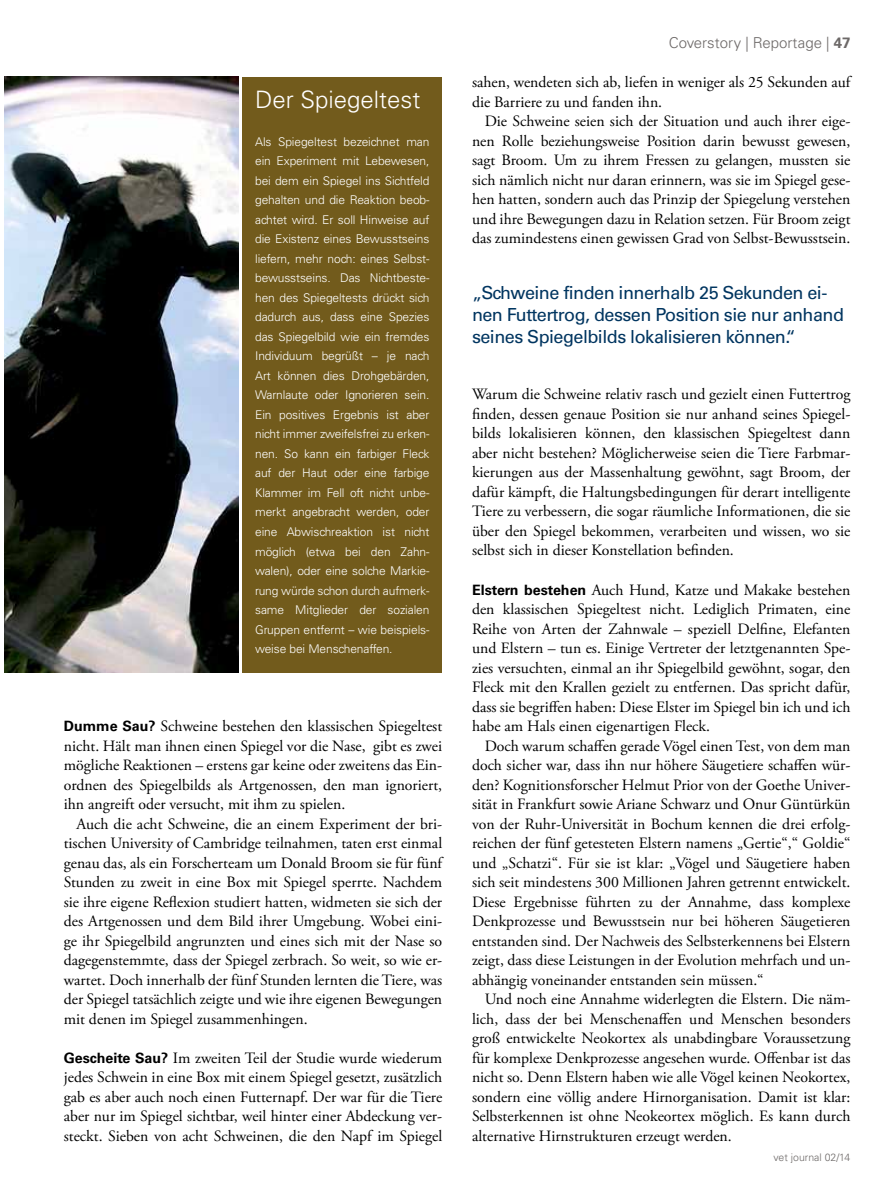
<style>
.page{position:relative;width:893px;height:1191px;background:#fff}
.page>*{position:absolute;margin:0;border:0;box-sizing:border-box;transform-origin:0 0}
.t1{font:300 24px "Univers";color:#fff}
.t2{font:18px/21.6px "Univers";letter-spacing:-.03em;color:#003560}
.t3{font:15.75px/19.5px "Adobe Garamond Pro";color:#000;text-align:justify}
.t4{font:300 15px "Univers";color:#6d6968}
.t5{font:300 12px/19.5px "Univers";letter-spacing:-.01em;color:#fff;text-align:justify}
.t6{font:300 10.5px "Univers";color:#6d6968}
.s1{font-family:"Univers";font-weight:700;font-size:14.25px}
.s2{font-weight:700}
</style>
<div class="page">
<div style="left:242px;top:77px;width:200px;height:595px;background:#725b1c"></div>
<img style="left:4px;top:77px;width:234px;height:595px">
<h1 class="t1" style="left:255px;top:85px;width:167px">Der Spiegeltest</h1>
<p class="t5" style="left:255px;top:132px;width:176px">Als Spiegeltest bezeichnet man ein Experiment mit Lebewesen, bei dem ein Spiegel ins Sichtfeld gehalten und die Reaktion beob&shy;achtet wird. Er soll Hinweise auf die Existenz eines Bewusstseins liefern, mehr noch: eines Selbst&shy;bewusstseins. Das Nichtbeste&shy;hen des Spiegeltests drückt sich dadurch aus, dass eine Spezies das Spiegelbild wie ein fremdes Individuum begrüßt – je nach Art können dies Drohgebärden, Warnlaute oder Ignorieren sein.<br>Ein positives Ergebnis ist aber nicht immer zweifelsfrei zu erken&shy;nen. So kann ein farbiger Fleck auf der Haut oder eine farbige Klammer im Fell oft nicht unbe&shy;merkt angebracht werden, oder eine Abwischreaktion ist nicht möglich (etwa bei den Zahn&shy;walen), oder eine solche Markie&shy;rung würde schon durch aufmerk&shy;same Mitglieder der sozialen Gruppen entfernt – wie beispiels&shy;weise bei Menschenaffen.</p>
<p class="t3" style="left:64px;top:717px;width:380px"><span class="s1">Dumme Sau?</span> Schweine bestehen den klassischen Spiegeltest nicht. Hält man ihnen einen Spiegel vor die Nase, gibt es zwei mögliche Reaktionen – erstens gar keine oder zweitens das Ein&shy;ordnen des Spiegelbilds als Artgenossen, den man ignoriert, ihn angreift oder versucht, mit ihm zu spielen.</p>
<p class="t3" style="left:64px;top:814px;width:380px;text-indent:13px">Auch die acht Schweine, die an einem Experiment der bri&shy;tischen University of Cambridge teilnahmen, taten erst einmal genau das, als ein Forscherteam um Donald Broom sie für fünf Stunden zu zweit in eine Box mit Spiegel sperrte. Nachdem sie ihre eigene Reflexion studiert hatten, widmeten sie sich der des Artgenossen und dem Bild ihrer Umgebung. Wobei eini&shy;ge ihr Spiegelbild angrunzten und eines sich mit der Nase so dagegenstemmte, dass der Spiegel zerbrach. So weit, so wie er&shy;wartet. Doch innerhalb der fünf Stunden lernten die Tiere, was der Spiegel tatsächlich zeigte und wie ihre eigenen Bewegungen mit denen im Spiegel zusammenhingen.</p>
<p class="t3" style="left:64px;top:1048px;width:380px"><span class="s1">Gescheite Sau?</span> Im zweiten Teil der Studie wurde wiederum jedes Schwein in eine Box mit einem Spiegel gesetzt, zusätzlich gab es aber auch noch einen Futternapf. Der war für die Tiere aber nur im Spiegel sichtbar, weil hinter einer Abdeckung ver&shy;steckt. Sieben von acht Schweinen, die den Napf im Spiegel</p>
<p class="t4" style="left:669px;top:34px;width:183px">Coverstory | Reportage | <span class="s2">47</span></p>
<p class="t3" style="left:472px;top:73px;width:380px">sahen, wendeten sich ab, liefen in weniger als 25 Sekunden auf die Barriere zu und fanden ihn.</p>
<p class="t3" style="left:472px;top:112px;width:380px;text-indent:13px">Die Schweine seien sich der Situation und auch ihrer eige&shy;nen Rolle beziehungsweise Position darin bewusst gewesen, sagt Broom. Um zu ihrem Fressen zu gelangen, mussten sie sich nämlich nicht nur daran erinnern, was sie im Spiegel gese&shy;hen hatten, sondern auch das Prinzip der Spiegelung verstehen und ihre Bewegungen dazu in Relation setzen. Für Broom zeigt das zumindestens einen gewissen Grad von Selbst-Bewusstsein.</p>
<p class="t2" style="left:472px;top:282px;width:373px">„Schweine finden innerhalb 25 Sekunden ei&shy;nen Futtertrog, dessen Position sie nur anhand seines Spiegelbilds lokalisieren können.“</p>
<p class="t3" style="left:472px;top:385px;width:380px">Warum die Schweine relativ rasch und gezielt einen Futtertrog finden, dessen genaue Position sie nur anhand seines Spiegel&shy;bilds lokalisieren können, den klassischen Spiegeltest dann aber nicht bestehen? Möglicherweise seien die Tiere Farbmar&shy;kierungen aus der Massenhaltung gewöhnt, sagt Broom, der dafür kämpft, die Haltungsbedingungen für derart intelligente Tiere zu verbessern, die sogar räumliche Informationen, die sie über den Spiegel bekommen, verarbeiten und wissen, wo sie selbst sich in dieser Konstellation befinden.</p>
<p class="t3" style="left:472px;top:580px;width:380px"><span class="s1">Elstern bestehen</span> Auch Hund, Katze und Makake bestehen den klassischen Spiegeltest nicht. Lediglich Primaten, eine Reihe von Arten der Zahnwale – speziell Delfine, Elefanten und Elstern – tun es. Einige Vertreter der letztgenannten Spe&shy;zies versuchten, einmal an ihr Spiegelbild gewöhnt, sogar, den Fleck mit den Krallen gezielt zu entfernen. Das spricht dafür, dass sie begriffen haben: Diese Elster im Spiegel bin ich und ich habe am Hals einen eigenartigen Fleck.</p>
<p class="t3" style="left:472px;top:736px;width:380px;text-indent:13px">Doch warum schaffen gerade Vögel einen Test, von dem man doch sicher war, dass ihn nur höhere Säugetiere schaffen wür&shy;den? Kognitionsforscher Helmut Prior von der Goethe Univer&shy;sität in Frankfurt sowie Ariane Schwarz und Onur Güntürkün von der Ruhr-Universität in Bochum kennen die drei erfolg&shy;reichen der fünf getesteten Elstern namens „Gertie“,“ Goldie“ und „Schatzi“. Für sie ist klar: „Vögel und Säugetiere haben sich seit mindestens 300 Millionen Jahren getrennt entwickelt.<br>Diese Ergebnisse führten zu der Annahme, dass komplexe Denkprozesse und Bewusstsein nur bei höheren Säugetieren entstanden sind. Der Nachweis des Selbsterkennens bei Elstern zeigt, dass diese Leistungen in der Evolution mehrfach und un&shy;abhängig voneinander entstanden sein müssen.“</p>
<p class="t3" style="left:472px;top:990px;width:380px;text-indent:13px">Und noch eine Annahme widerlegten die Elstern. Die näm&shy;lich, dass der bei Menschenaffen und Menschen besonders groß entwickelte Neokortex als unabdingbare Voraussetzung für komplexe Denkprozesse angesehen wurde. Offenbar ist das nicht so. Denn Elstern haben wie alle Vögel keinen Neokortex, sondern eine völlig andere Hirnorganisation. Damit ist klar:<br>Selbsterkennen ist ohne Neokeortex möglich. Es kann durch alternative Hirnstrukturen erzeugt werden.</p>
<p class="t6" style="left:774px;top:1151px;width:78px">vet journal 02/14</p>
</div>
